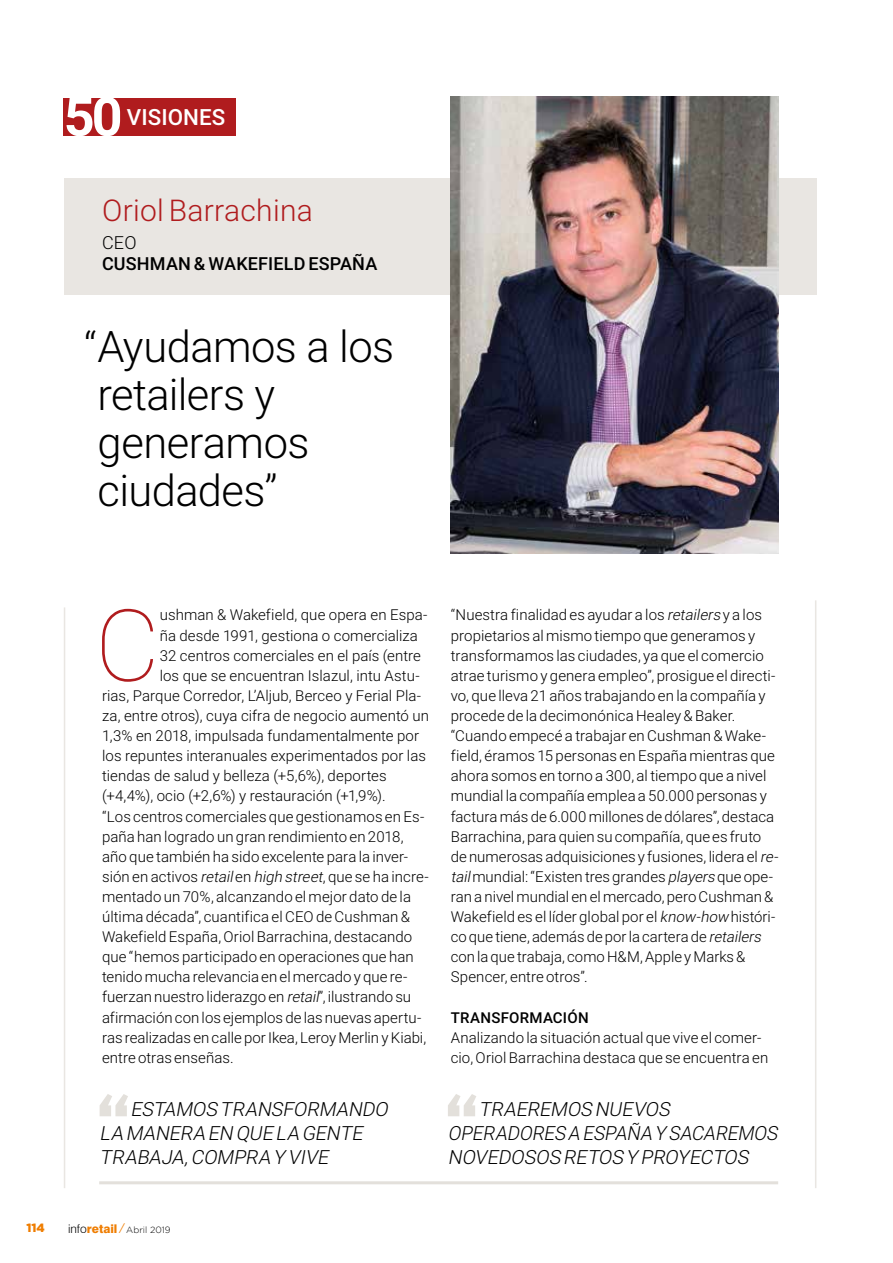
<style>
.page{position:relative;width:893px;height:1263px;background:#fff}
.page>*{position:absolute;margin:0;border:0;box-sizing:border-box;transform-origin:0 0}
.t1{font:100 99.75px "Roboto";color:#b01c1e}
.t2{font:700 53.85px "Roboto";color:#fff}
.t3{font:300 43.5px/48px "Roboto";letter-spacing:-.015em;color:#000}
.t4{font:300 30px "Roboto";letter-spacing:.01em;color:#b01c1e}
.t5{font:500 22.35px "Roboto";letter-spacing:.005em;color:#fff}
.t6{font:italic 300 19.5px/24px "Roboto";color:#000}
.t7{font:500 18px "Roboto";letter-spacing:.01em;color:#000}
.t8{font:300 18px "Roboto";color:#000}
.t9{font:300 15px/20.1px "Roboto";letter-spacing:.005em;color:#000}
.t10{font:500 15px "Roboto";letter-spacing:.02em;color:#000}
.t11{font:900 12px "Gotham";color:#ef7d00}
.t12{font:300 9px "Gotham";color:#000}
.s1{font-size:42px}
.s2{font-style:italic}
.s3{font-family:"Swiss 721 BT";font-size:12px}
.s4{font-family:"Swiss 721 BT";font-weight:800;font-size:12px;color:#ef7d00}
.s5{font-family:"News";font-weight:400;font-size:12px;color:#ef7d00}
</style>
<div class="page">
<div style="left:64px;top:178px;width:752px;height:116px;background:#e9e6e2"></div>
<div style="left:64px;top:98px;width:172px;height:38px;background:#b01c1e"></div>
<hr style="left:64px;top:607px;width:1px;height:581px;background:#e9e6e2">
<hr style="left:815px;top:600px;width:1px;height:588px;background:#e9e6e2">
<img style="left:451px;top:97px;width:327px;height:456px">
<svg style="left:100px;top:1094px;width:28px;height:22px"></svg>
<hr style="left:99px;top:1181px;width:679px;height:3px;background:#e3e0db">
<svg style="left:448px;top:1094px;width:28px;height:22px"></svg>
<h2 class="t2" style="left:64px;top:79px;width:60px">50</h2>
<h3 class="t5" style="left:127px;top:102px;width:100px">VISIONES</h3>
<h3 class="t4" style="left:102px;top:189px;width:212px">Oriol Barrachina</h3>
<p class="t8" style="left:102px;top:230px;width:36px">CEO</p>
<p class="t7" style="left:102px;top:251px;width:277px">CUSHMAN &amp; WAKEFIELD ESPAÑA</p>
<h3 class="t3" style="left:98px;top:320px;width:298px;text-indent:-14px"><span class="s1">“</span>Ayudamos a los retailers y generamos ciudades”</h3>
<h1 class="t1" style="left:95px;top:575px;width:66px">C</h1>
<p class="t9" style="left:160px;top:604px;width:269px">ushman &amp; Wakefield, que opera en Espa-</p>
<p class="t9" style="left:160px;top:625px;width:260px">ña desde 1991, gestiona o comercializa</p>
<p class="t9" style="left:160px;top:645px;width:263px">32 centros comerciales en el país (entre</p>
<p class="t9" style="left:160px;top:665px;width:262px">los que se encuentran Islazul, intu Astu-</p>
<p class="t9" style="left:102px;top:685px;width:321px">rias, Parque Corredor, L’Aljub, Berceo y Ferial Pla-</p>
<p class="t9" style="left:102px;top:705px;width:328px">za, entre otros), cuya cifra de negocio aumentó un</p>
<p class="t9" style="left:102px;top:725px;width:319px">1,3% en 2018, impulsada fundamentalmente por</p>
<p class="t9" style="left:102px;top:745px;width:325px">los repuntes interanuales experimentados por las</p>
<p class="t9" style="left:102px;top:765px;width:286px">tiendas de salud y belleza (+5,6%), deportes</p>
<p class="t9" style="left:102px;top:785px;width:285px">(+4,4%), ocio (+2,6%) y restauración (+1,9%).</p>
<p class="t9" style="left:102px;top:805px;width:324px">“Los centros comerciales que gestionamos en Es-</p>
<p class="t9" style="left:102px;top:826px;width:303px">paña han logrado un gran rendimiento en 2018,</p>
<p class="t9" style="left:102px;top:846px;width:308px">año que también ha sido excelente para la inver-</p>
<p class="t9" style="left:102px;top:866px;width:328px">sión en activos <span class="s2">retail</span>en <span class="s2">high street</span>, que se ha incre-</p>
<p class="t9" style="left:102px;top:886px;width:310px">mentado un 70%, alcanzando el mejor dato de la</p>
<p class="t9" style="left:102px;top:906px;width:309px">última década”, cuantifica el CEO de Cushman &amp;</p>
<p class="t9" style="left:102px;top:926px;width:312px">Wakefield España, Oriol Barrachina, destacando</p>
<p class="t9" style="left:102px;top:946px;width:313px">que “hemos participado en operaciones que han</p>
<p class="t9" style="left:102px;top:966px;width:307px">tenido mucha relevancia en el mercado y que re-</p>
<p class="t9" style="left:102px;top:986px;width:311px">fuerzan nuestro liderazgo en <span class="s2">retail</span>”, ilustrando su</p>
<p class="t9" style="left:102px;top:1006px;width:321px">afirmación con los ejemplos de las nuevas apertu-</p>
<p class="t9" style="left:102px;top:1027px;width:326px">ras realizadas en calle por Ikea, Leroy Merlin y Kiabi,</p>
<p class="t9" style="left:102px;top:1047px;width:133px">entre otras enseñas.</p>
<p class="t9" style="left:451px;top:604px;width:332px">“Nuestra finalidad es ayudar a los <span class="s2">retailers</span> y a los propietarios al mismo tiempo que generamos y transformamos las ciudades, ya que el comercio atrae turismo y genera empleo”, prosigue el directi&shy;vo, que lleva 21 años trabajando en la compañía y procede de la decimonónica Healey &amp; Baker. “Cuando empecé a trabajar en Cushman &amp; Wake&shy;field, éramos 15 personas en España mientras que ahora somos en torno a 300, al tiempo que a nivel mundial la compañía emplea a 50.000 personas y factura más de 6.000 millones de dólares”, destaca Barrachina, para quien su compañía, que es fruto<br>de numerosas adquisiciones y fusiones, lidera el <span class="s2">re&shy;tail</span>mundial: “Existen tres grandes <span class="s2">players</span> que ope&shy;ran a nivel mundial en el mercado, pero Cushman &amp; Wakefield es el líder global por el <span class="s2">know-how</span> históri&shy;co que tiene, además de por la cartera de <span class="s2">retailers </span>con la que trabaja, como H&amp;M, Apple y Marks &amp; Spencer, entre otros”.</p>
<p class="t10" style="left:451px;top:1007px;width:139px">TRANSFORMACIÓN</p>
<p class="t9" style="left:451px;top:1027px;width:319px">Analizando la situación actual que vive el comer&shy;cio, Oriol Barrachina destaca que se encuentra en</p>
<h3 class="t6" style="left:100px;top:1097px;width:294px;text-indent:31px">ESTAMOS TRANSFORMANDO<br>LA MANERA EN QUE LA GENTE<br>TRABAJA,COMPRA Y VIVE</h3>
<h3 class="t6" style="left:448px;top:1097px;width:336px;text-indent:31px">TRAEREMOS NUEVOS<br>OPERADORES A ESPAÑA Y SACAREMOS<br>NOVEDOSOS RETOS Y PROYECTOS</h3>
<p class="t11" style="left:26px;top:1221px;width:20px">114</p>
<p class="t12" style="left:68px;top:1225px;width:104px"><span class="s3">info</span><span class="s4">retail</span><span class="s5">/</span>Abril 2019</p>
</div>
